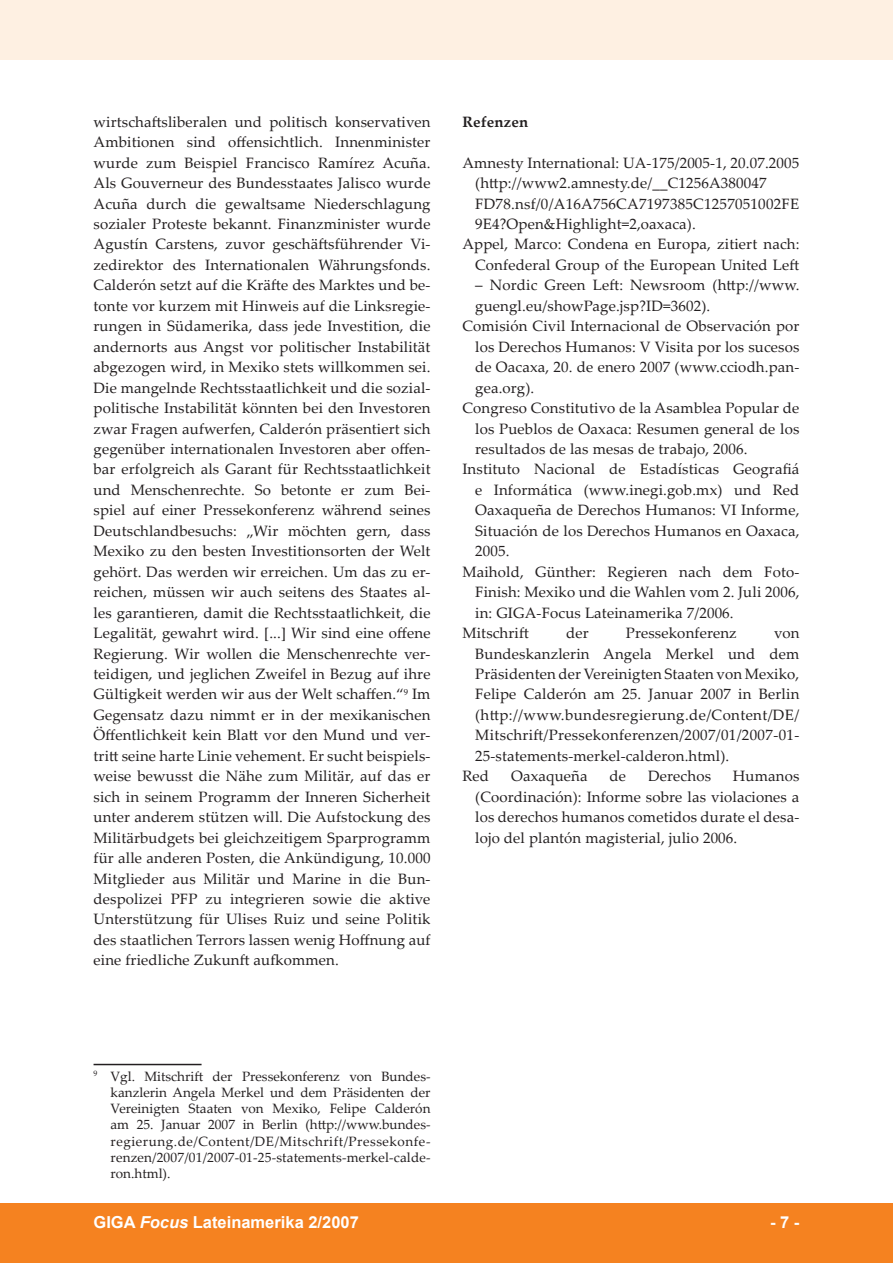
<style>
.page{position:relative;width:893px;height:1263px;background:#fff}
.page>*{position:absolute;margin:0;border:0;box-sizing:border-box;transform-origin:0 0}
.t1{font:700 16.5px "Arial";color:#fff}
.foc__text_fuÃ_noten{font:15px/20.4px "Palatino Linotype";letter-spacing:.01em;color:#231f20;text-align:justify}
.foc__text_literatur{font:15px/20.4px "Palatino Linotype";letter-spacing:.01em;color:#231f20;text-align:justify}
.foc__text_Ã¼berschrif{font:700 15px "Palatino Linotype";letter-spacing:.01em;color:#231f20}
.foc__text_fuÃ_noten-2{font:13.5px/16.2px "Palatino Linotype";letter-spacing:.01em;color:#231f20;text-align:justify}
.s1{font-style:italic}
</style>
<div class="page">
<div style="left:0;top:1203px;width:893px;height:60px;background:#f58220"></div>
<div style="left:0;top:0;width:893px;height:60px;background:#fef0e2"></div>
<hr style="left:94px;top:1064px;width:108px;height:1px;background:#231f20">
<p class="foc__text_fuÃ_noten" style="left:94px;top:111px;width:339px">wirtschaftsliberalen und politisch konservativen Ambitionen sind offensichtlich. Innenminister wurde zum Beispiel Francisco Ramírez Acuña.<br>Als Gouverneur des Bundesstaates Jalisco wurde Acuña durch die gewaltsame Niederschlagung sozialer Proteste bekannt. Finanzminister wurde Agustín Carstens, zuvor geschäftsführender Vi&shy;zedirektor des Internationalen Währungsfonds.<br>Calderón setzt auf die Kräfte des Marktes und be&shy;tonte vor kurzem mit Hinweis auf die Linksregie&shy;rungen in Südamerika, dass jede Investition, die andernorts aus Angst vor politischer Instabilität abgezogen wird, in Mexiko stets willkommen sei.<br>Die mangelnde Rechtsstaatlichkeit und die sozial&shy;politische Instabilität könnten bei den Investoren zwar Fragen aufwerfen, Calderón präsentiert sich gegenüber internationalen Investoren aber offen&shy;bar erfolgreich als Garant für Rechtsstaatlichkeit und Menschenrechte. So betonte er zum Bei&shy;spiel auf einer Pressekonferenz während seines Deutschlandbesuchs: „Wir möchten gern, dass Mexiko zu den besten Investitionsorten der Welt gehört. Das werden wir erreichen. Um das zu er&shy;reichen, müssen wir auch seitens des Staates al&shy;les garantieren, damit die Rechtsstaatlichkeit, die Legalität, gewahrt wird. [...] Wir sind eine offene Regierung. Wir wollen die Menschenrechte ver&shy;teidigen, und jeglichen Zweifel in Bezug auf ihre Gültigkeit werden wir aus der Welt schaffen.“ Im Gegensatz dazu nimmt er in der mexikanischen Öffentlichkeit kein Blatt vor den Mund und ver&shy;tritt seine harte Linie vehement. Er sucht beispiels&shy;weise bewusst die Nähe zum Militär, auf das er sich in seinem Programm der Inneren Sicherheit unter anderem stützen will. Die Aufstockung des Militärbudgets bei gleichzeitigem Sparprogramm für alle anderen Posten, die Ankündigung, 10.000<br>Mitglieder aus Militär und Marine in die Bun&shy;despolizei PFP zu integrieren sowie die aktive Unterstützung für Ulises Ruiz und seine Politik des staatlichen Terrors lassen wenig Hoffnung auf eine friedliche Zukunft aufkommen.</p>
<p class="foc__text_Ã¼berschrif" style="left:462px;top:111px;width:67px">Refenzen</p>
<p class="foc__text_literatur" style="left:475px;top:152px;width:326px;text-indent:-13px">Amnesty International: UA-175/2005-1, 20.07.2005 (http://www2.amnesty.de/__C1256A380047</p>
<p class="foc__text_literatur" style="left:475px;top:193px;width:326px">FD78.nsf/0/A16A756CA7197385C1257051002FE<br>9E4?Open&amp;Highlight=2,oaxaca).</p>
<p class="foc__text_literatur" style="left:462px;top:234px;width:339px;text-align:right">Appel, Marco: Condena en Europa, zitiert nach:<br>Confederal Group of the European United Left</p>
<p class="foc__text_literatur" style="left:475px;top:274px;width:326px">– Nordic Green Left: Newsroom (http://www. guengl.eu/showPage.jsp?ID=3602).</p>
<p class="foc__text_literatur" style="left:475px;top:315px;width:326px;text-indent:-13px">Comisión Civil Internacional de Observación por los Derechos Humanos: V Visita por los sucesos de Oacaxa, 20. de enero 2007 (www.cciodh.pan&shy;gea.org).</p>
<p class="foc__text_literatur" style="left:475px;top:397px;width:326px;text-indent:-13px">Congreso Constitutivo de la Asamblea Popular de los Pueblos de Oaxaca: Resumen general de los resultados de las mesas de trabajo, 2006.</p>
<p class="foc__text_literatur" style="left:475px;top:459px;width:326px;text-indent:-13px">Instituto Nacional de Estadísticas Geografiá e Informática (www.inegi.gob.mx) und Red Oaxaqueña de Derechos Humanos: VI Informe, Situación de los Derechos Humanos en Oaxaca, 2005.</p>
<p class="foc__text_literatur" style="left:475px;top:561px;width:326px;text-indent:-13px">Maihold, Günther: Regieren nach dem Foto-Finish: Mexiko und die Wahlen vom 2. Juli 2006, in: GIGA-Focus Lateinamerika 7/2006.</p>
<p class="foc__text_literatur" style="left:462px;top:622px;width:68px">Mitschrift</p>
<p class="foc__text_literatur" style="left:566px;top:622px;width:24px">der</p>
<p class="foc__text_literatur" style="left:626px;top:622px;width:112px">Pressekonferenz</p>
<p class="foc__text_literatur" style="left:475px;top:622px;width:326px;text-indent:299px">von Bundeskanzlerin Angela Merkel und dem Präsidenten der Vereinigten Staaten von Mexiko, Felipe Calderón am 25. Januar 2007 in Berlin (http://www.bundesregierung.de/Content/DE/ Mitschrift/Pressekonferenzen/2007/01/2007-01- 25-statements-merkel-calderon.html).</p>
<p class="foc__text_literatur" style="left:462px;top:765px;width:28px">Red</p>
<p class="foc__text_literatur" style="left:511px;top:765px;width:78px">Oaxaqueña</p>
<p class="foc__text_literatur" style="left:610px;top:765px;width:18px">de</p>
<p class="foc__text_literatur" style="left:648px;top:765px;width:64px">Derechos</p>
<p class="foc__text_literatur" style="left:475px;top:765px;width:326px;text-indent:258px">Humanos (Coordinación): Informe sobre las violaciones a los derechos humanos cometidos durate el desa&shy;lojo del plantón magisterial, julio 2006.</p>
<p class="foc__text_fuÃ_noten-2" style="left:111px;top:1067px;width:321px">Vgl. Mitschrift der Pressekonferenz von Bundes&shy;kanzlerin Angela Merkel und dem Präsidenten der Vereinigten Staaten von Mexiko, Felipe Calderón am 25. Januar 2007 in Berlin (http://www.bundes&shy;regierung.de/Content/DE/Mitschrift/Pressekonfe&shy;renzen/2007/01/2007-01-25-statements-merkel-calde&shy;ron.html).</p>
<p class="t1" style="left:94px;top:1211px;width:267px">GIGA <span class="s1">Focus</span> Lateinamerika 2/2007</p>
<p class="t1" style="left:770px;top:1211px;width:31px">- -</p>
</div>
